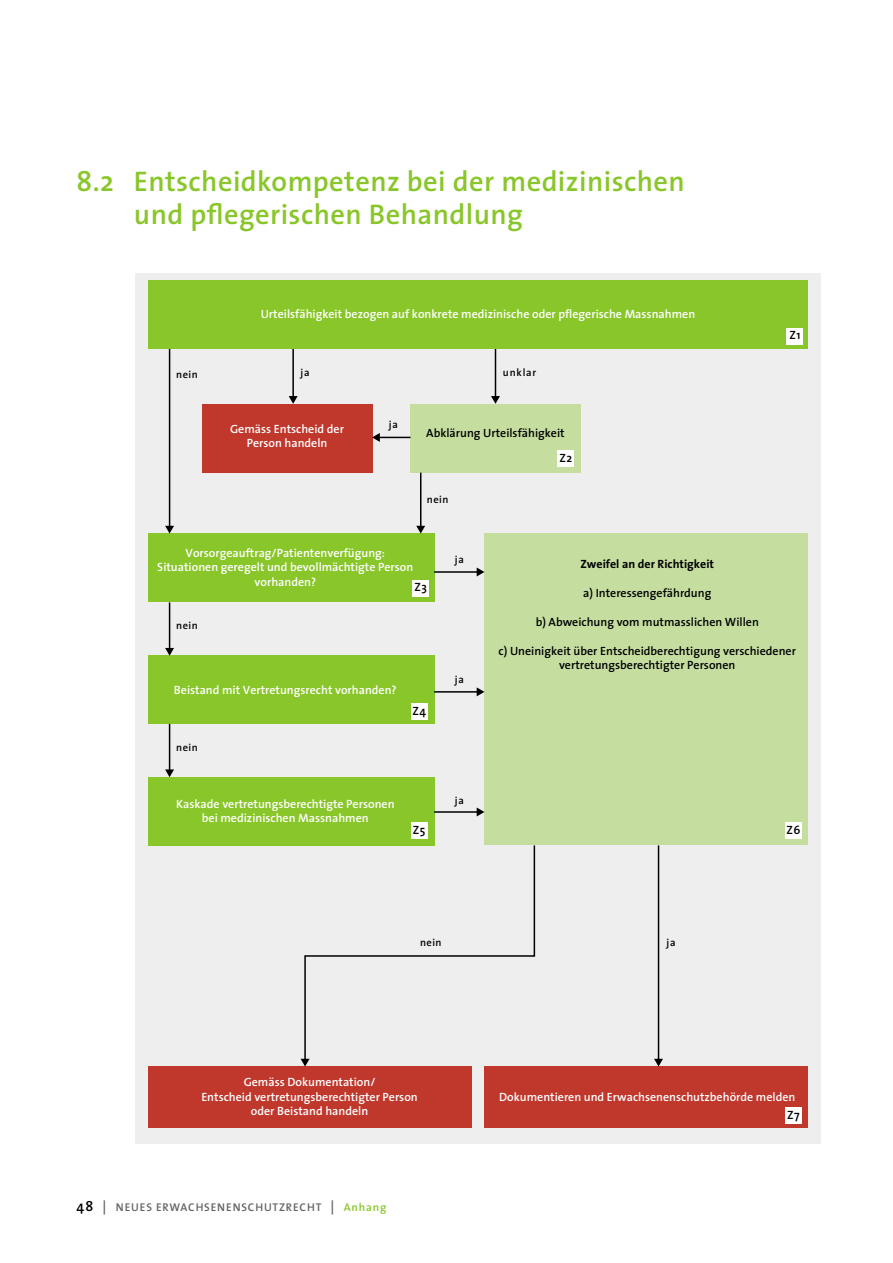
<style>
.page{position:relative;width:893px;height:1263px;background:#fff}
.page>*{position:absolute;margin:0;border:0;box-sizing:border-box;transform-origin:0 0}
._04_t_grün{font:600 28.5px/33px "The Sans";letter-spacing:.015em;color:#89c62a}
.t1{font:600 12px/14.4px "The Sans";color:#fff;text-align:center}
.t2{font:600 12px/14.4px "The Sans";color:#000;text-align:center}
.t3{font:700 12px "The Sans";color:#000}
.t4{font:600 11.25px "The Sans";letter-spacing:.075em;color:#626262}
.t5{font:600 10.5px "The Sans";letter-spacing:.04em;color:#000}
.s1{font-size:14.25px;color:#000}
.s2{font-size:14.25px}
.s3{color:#89c62a}
</style>
<div class="page">
<div style="left:135px;top:274px;width:686px;height:870px;background:#eee"></div>
<div style="left:148px;top:280px;width:660px;height:69px;background:#89c62a"></div>
<div style="left:202px;top:404px;width:170px;height:69px;background:#c0372c"></div>
<div style="left:148px;top:776px;width:286px;height:69px;background:#89c62a"></div>
<div style="left:148px;top:655px;width:286px;height:69px;background:#89c62a"></div>
<div style="left:148px;top:533px;width:286px;height:69px;background:#89c62a"></div>
<div style="left:485px;top:1066px;width:323px;height:62px;background:#c0372c"></div>
<div style="left:148px;top:1066px;width:323px;height:62px;background:#c0372c"></div>
<div style="left:485px;top:533px;width:323px;height:312px;background:#c5dea0"></div>
<div style="left:410px;top:404px;width:170px;height:69px;background:#c5dea0"></div>
<hr style="left:169px;top:349px;width:1px;height:178px;background:#000">
<svg style="left:165px;top:526px;width:9px;height:7px"></svg>
<hr style="left:658px;top:845px;width:1px;height:215px;background:#000">
<svg style="left:654px;top:1059px;width:9px;height:7px"></svg>
<hr style="left:292px;top:349px;width:2px;height:48px;background:#000">
<svg style="left:289px;top:396px;width:9px;height:8px"></svg>
<hr style="left:169px;top:602px;width:1px;height:47px;background:#000">
<svg style="left:165px;top:648px;width:9px;height:8px"></svg>
<hr style="left:169px;top:724px;width:1px;height:47px;background:#000">
<svg style="left:165px;top:769px;width:9px;height:8px"></svg>
<hr style="left:420px;top:473px;width:1px;height:54px;background:#000">
<svg style="left:416px;top:526px;width:9px;height:7px"></svg>
<hr style="left:434px;top:571px;width:44px;height:2px;background:#000">
<svg style="left:477px;top:567px;width:7px;height:9px"></svg>
<hr style="left:379px;top:437px;width:31px;height:1px;background:#000">
<svg style="left:372px;top:433px;width:8px;height:9px"></svg>
<hr style="left:434px;top:691px;width:44px;height:2px;background:#000">
<svg style="left:477px;top:687px;width:7px;height:9px"></svg>
<hr style="left:434px;top:811px;width:44px;height:2px;background:#000">
<svg style="left:477px;top:807px;width:7px;height:9px"></svg>
<hr style="left:495px;top:349px;width:1px;height:48px;background:#000">
<svg style="left:491px;top:396px;width:9px;height:8px"></svg>
<div style="left:557px;top:450px;width:17px;height:17px;background:#fff"></div>
<div style="left:412px;top:580px;width:17px;height:16px;background:#fff"></div>
<div style="left:411px;top:703px;width:17px;height:17px;background:#fff"></div>
<div style="left:411px;top:822px;width:17px;height:17px;background:#fff"></div>
<div style="left:785px;top:822px;width:17px;height:17px;background:#fff"></div>
<div style="left:785px;top:1107px;width:17px;height:17px;background:#fff"></div>
<div style="left:786px;top:328px;width:17px;height:17px;background:#fff"></div>
<svg style="left:304px;top:844px;width:232px;height:215px"></svg>
<svg style="left:301px;top:1059px;width:9px;height:7px"></svg>
<p class="_04_t_grün" style="left:134px;top:164px;width:552px;text-indent:-57px">8.2 Entscheidkompetenz bei der medizinischen und pflegerischen Behandlung</p>
<p class="t5" style="left:176px;top:366px;width:23px">nein</p>
<p class="t1" style="left:261px;top:307px;width:436px">Urteilsfähigkeit bezogen auf konkrete medizinische oder pflegerische Massnahmen</p>
<p class="t5" style="left:300px;top:364px;width:11px">ja</p>
<p class="t5" style="left:503px;top:364px;width:35px">unklar</p>
<p class="t5" style="left:389px;top:416px;width:11px">ja</p>
<p class="t1" style="left:230px;top:421px;width:115px">Gemäss Entscheid der<br>Person handeln</p>
<p class="t2" style="left:426px;top:426px;width:140px">Abklärung Urteilsfähigkeit</p>
<p class="t5" style="left:427px;top:491px;width:23px">nein</p>
<p class="t2" style="left:559px;top:450px;width:14px">Z2</p>
<p class="t2" style="left:789px;top:328px;width:13px">Z1</p>
<p class="t1" style="left:157px;top:545px;width:258px">Vorsorgeauftrag/Patientenverfügung:<br>Situationen geregelt und bevollmächtigte Person vorhanden?</p>
<p class="t2" style="left:414px;top:580px;width:14px">Z3</p>
<p class="t5" style="left:176px;top:617px;width:23px">nein</p>
<p class="t1" style="left:174px;top:682px;width:224px">Beistand mit Vertretungsrecht vorhanden?</p>
<p class="t5" style="left:176px;top:738px;width:23px">nein</p>
<p class="t2" style="left:412px;top:703px;width:15px">Z4</p>
<p class="t1" style="left:176px;top:796px;width:220px">Kaskade vertretungsberechtigte Personen bei medizinischen Massnahmen</p>
<p class="t5" style="left:455px;top:550px;width:11px">ja</p>
<p class="t5" style="left:455px;top:671px;width:11px">ja</p>
<p class="t5" style="left:455px;top:792px;width:11px">ja</p>
<p class="t3" style="left:580px;top:554px;width:135px">Zweifel an der Richtigkeit</p>
<p class="t2" style="left:583px;top:585px;width:130px">a) Interessengefährdung</p>
<p class="t2" style="left:536px;top:614px;width:225px">b) Abweichung vom mutmasslichen Willen</p>
<p class="t2" style="left:499px;top:643px;width:299px">c) Uneinigkeit über Entscheidberechtigung verschiedener vertretungsberechtigter Personen</p>
<p class="t2" style="left:413px;top:822px;width:14px">Z5</p>
<p class="t2" style="left:786px;top:822px;width:15px">Z6</p>
<p class="t5" style="left:420px;top:934px;width:23px">nein</p>
<p class="t1" style="left:201px;top:1075px;width:218px">Gemäss Dokumentation/<br>Entscheid vertretungsberechtigter Person oder Beistand handeln</p>
<p class="t4" style="left:77px;top:1197px;width:311px"><span class="s1">48</span> <span class="s2">|</span> NEUES ERWACHSENENSCHUTZRECHT <span class="s2">|</span> <span class="s3">Anhang</span></p>
<p class="t5" style="left:666px;top:934px;width:11px">ja</p>
<p class="t1" style="left:499px;top:1090px;width:298px">Dokumentieren und Erwachsenenschutzbehörde melden</p>
<p class="t2" style="left:787px;top:1107px;width:14px">Z7</p>
</div>
